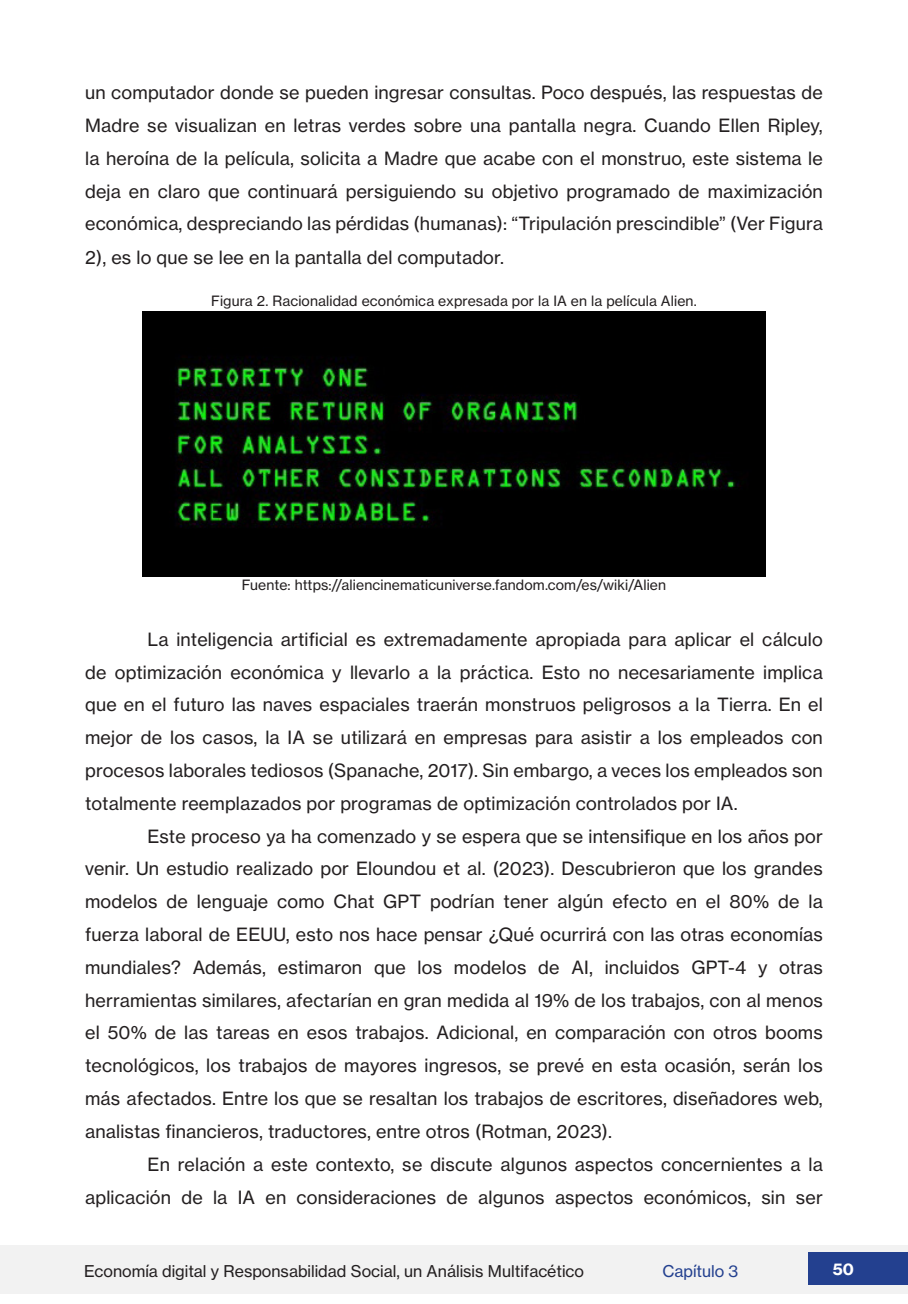
<style>
.page{position:relative;width:908px;height:1304px;background:#fff}
.page>*{position:absolute;margin:0;border:0;box-sizing:border-box;transform-origin:0 0}
.CORPO_DO_TEXTO_ATUAL{font:18px/32.8px "N Haas Grotesk TX Pro 55 Rg";letter-spacing:.01em;color:#231f20;text-align:justify}
.t1{font:16px "N Haas Grotesk TX Pro 55 Rg";color:#231f20}
.t2{font:16px "N Haas Grotesk TX Pro 55 Rg";color:#23408f}
.t3{font:16px "N Haas Grotesk TX Pro 75 Bd";color:#fff}
.LEGENDAS_DE_TABELAS_E_IMAGENS{font:14px "N Haas Grotesk TX Pro 55 Rg";letter-spacing:.01em;color:#231f20}
</style>
<div class="page">
<div style="left:0;top:1245px;width:907px;height:49px;background:#f2f2f2"></div>
<div style="left:808px;top:1252px;width:99px;height:33px;background:#23408f"></div>
<img style="left:143px;top:312px;width:621px;height:264px">
<p class="CORPO_DO_TEXTO_ATUAL" style="left:85px;top:76px;width:739px">un computador donde se pueden ingresar consultas. Poco después, las respuestas de Madre se visualizan en letras verdes sobre una pantalla negra. Cuando Ellen Ripley, la heroína de la película, solicita a Madre que acabe con el monstruo, este sistema le deja en claro que continuará persiguiendo su objetivo programado de maximización económica, despreciando las pérdidas (humanas): “Tripulación prescindible” (Ver Figura 2), es lo que se lee en la pantalla del computador.</p>
<p class="LEGENDAS_DE_TABELAS_E_IMAGENS" style="left:211px;top:293px;width:487px">Figura 2. Racionalidad económica expresada por la IA en la película Alien.</p>
<p class="LEGENDAS_DE_TABELAS_E_IMAGENS" style="left:242px;top:577px;width:426px">Fuente: https://aliencinematicuniverse.fandom.com/es/wiki/Alien</p>
<p class="CORPO_DO_TEXTO_ATUAL" style="left:85px;top:623px;width:739px;text-indent:62px">La inteligencia artificial es extremadamente apropiada para aplicar el cálculo de optimización económica y llevarlo a la práctica. Esto no necesariamente implica que en el futuro las naves espaciales traerán monstruos peligrosos a la Tierra. En el mejor de los casos, la IA se utilizará en empresas para asistir a los empleados con procesos laborales tediosos (Spanache, 2017). Sin embargo, a veces los empleados son totalmente reemplazados por programas de optimización controlados por IA.</p>
<p class="CORPO_DO_TEXTO_ATUAL" style="left:85px;top:820px;width:739px;text-indent:62px">Este proceso ya ha comenzado y se espera que se intensifique en los años por venir. Un estudio realizado por Eloundou et al. (2023). Descubrieron que los grandes modelos de lenguaje como Chat GPT podrían tener algún efecto en el 80% de la fuerza laboral de EEUU, esto nos hace pensar ¿Qué ocurrirá con las otras economías mundiales? Además, estimaron que los modelos de AI, incluidos GPT-4 y otras herramientas similares, afectarían en gran medida al 19% de los trabajos, con al menos el 50% de las tareas en esos trabajos. Adicional, en comparación con otros booms tecnológicos, los trabajos de mayores ingresos, se prevé en esta ocasión, serán los más afectados. Entre los que se resaltan los trabajos de escritores, diseñadores web, analistas financieros, traductores, entre otros (Rotman, 2023).</p>
<p class="CORPO_DO_TEXTO_ATUAL" style="left:85px;top:1147px;width:739px;text-align:right">En relación a este contexto, se discute algunos aspectos concernientes a la aplicación de la IA en consideraciones de algunos aspectos económicos, sin ser</p>
<p class="t1" style="left:84px;top:1261px;width:501px">Economía digital y Responsabilidad Social, un Análisis Multifacético</p>
<p class="t2" style="left:662px;top:1261px;width:77px">Capítulo 3</p>
<p class="t3" style="left:832px;top:1259px;width:23px">50</p>
</div>
